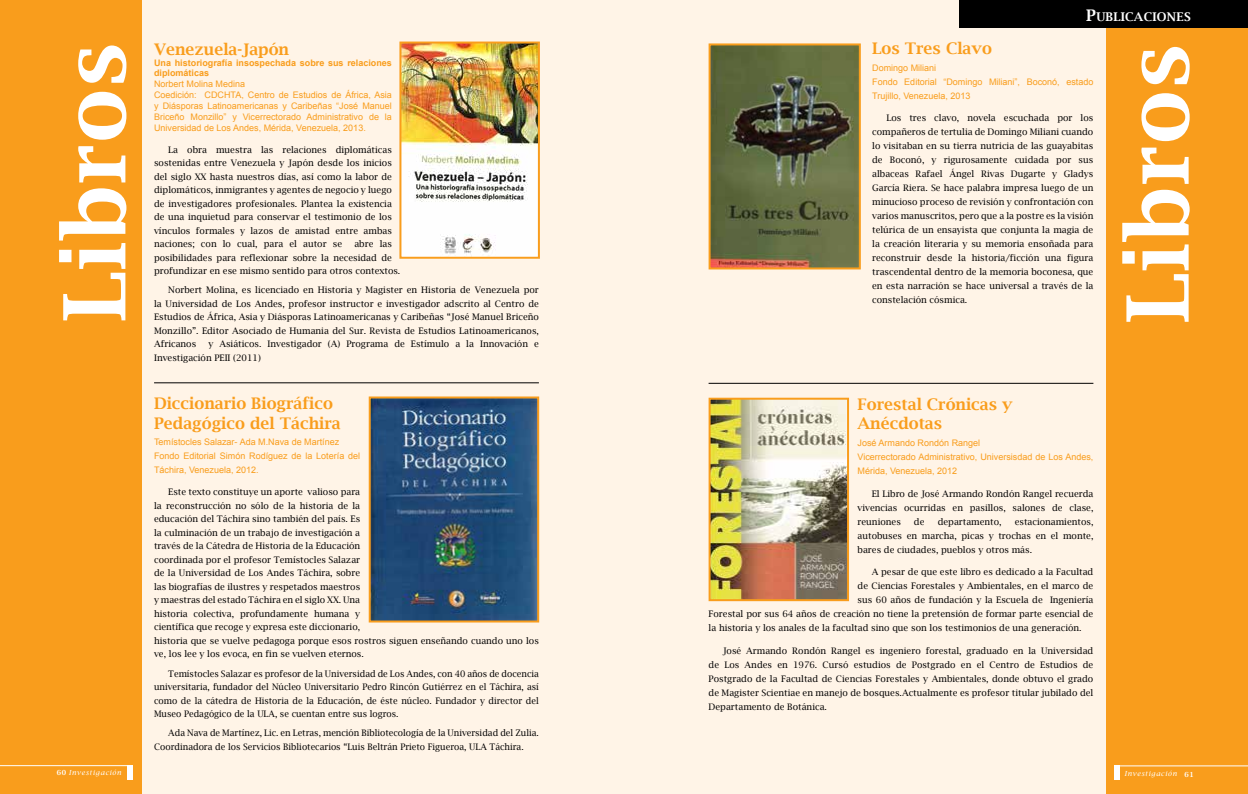
<style>
.page{position:relative;width:1248px;height:794px;background:#fff}
.page>*{position:absolute;margin:0;border:0;box-sizing:border-box;transform-origin:0 0}
.t1{font:600 86px "Lucida Bright";letter-spacing:.02em;color:#fff}
.t2{font:600 16px/19.2px "Lucida Bright";color:#f99d1c}
.t3{font:600 12px "Lucida Bright";letter-spacing:.02em;color:#fff}
.t4{font:9px/13.5px "Lucida Bright";color:#000;text-align:justify}
.t5{font:9px/14px "Arial";color:#f99d1c}
.t6{font:700 9px/10.8px "Arial";color:#f99d1c}
.t7{font:italic 7px "Lucida Bright";letter-spacing:.1em;color:#fff}
.s1{font-size:16px}
.s2{font-weight:600;font-style:normal}
</style>
<div class="page">
<div style="left:0;top:0;width:1247px;height:794px;background:#fff4e7"></div>
<div style="left:0;top:0;width:142px;height:794px;background:#f99d1c"></div>
<div style="left:1106px;top:0;width:141px;height:794px;background:#f99d1c"></div>
<hr style="left:0;top:765px;width:133px;height:1px;background:#fff">
<div style="left:127px;top:765px;width:6px;height:14px;background:#fff"></div>
<hr style="left:1114px;top:765px;width:133px;height:1px;background:#fff">
<div style="left:1114px;top:765px;width:5px;height:15px;background:#fff"></div>
<img style="left:402px;top:45px;width:135px;height:211px">
<hr style="left:154px;top:382px;width:385px;height:1px;background:#000">
<hr style="left:708px;top:383px;width:385px;height:1px;background:#000">
<div style="left:399px;top:42px;width:141px;height:217px;border:2px solid #f99d1c"></div>
<img style="left:711px;top:401px;width:135px;height:197px">
<div style="left:708px;top:398px;width:141px;height:203px;border:2px solid #f99d1c"></div>
<img style="left:711px;top:46px;width:146px;height:220px">
<div style="left:708px;top:43px;width:152px;height:226px;border:2px solid #f99d1c"></div>
<img style="left:372px;top:399px;width:164px;height:220px">
<div style="left:369px;top:396px;width:170px;height:226px;border:2px solid #f99d1c"></div>
<div style="left:959px;top:0;width:288px;height:27px;background:#000"></div>
<h1 class="t1" style="left:46px;top:322px;width:281px;rotate:-90deg">Libros</h1>
<h2 class="t2" style="left:154px;top:39px;width:136px">Venezuela-Japón</h2>
<p class="t6" style="left:154px;top:57px;width:239px">Una historiografía insospechada sobre sus relaciones diplomáticas</p>
<p class="t5" style="left:154px;top:79px;width:239px;line-height:10.8px">Norbert Molina Medina<br>Coedición: CDCHTA, Centro de Estudios de África, Asia y Diásporas Latinoamericanas y Caribeñas “José Manuel Briceño Monzillo” y Vicerrectorado Administrativo de la Universidad de Los Andes, Mérida, Venezuela, 2013.</p>
<p class="t4" style="left:154px;top:142px;width:239px;text-indent:14px">La obra muestra las relaciones diplomáticas sostenidas entre Venezuela y Japón desde los inicios del siglo XX hasta nuestros días, así como la labor de diplomáticos, inmigrantes y agentes de negocio y luego de investigadores profesionales. Plantea la existencia de una inquietud para conservar el testimonio de los vínculos formales y lazos de amistad entre ambas naciones; con lo cual, para el autor se</p>
<p class="t4" style="left:154px;top:237px;width:248px;text-align:left;text-indent:200px">abre las posibilidades para reflexionar sobre la necesidad de profundizar en ese mismo sentido para otros contextos.</p>
<p class="t4" style="left:154px;top:283px;width:386px;text-indent:14px">Norbert Molina, es licenciado en Historia y Magister en Historia de Venezuela por la Universidad de Los Andes, profesor instructor e investigador adscrito al Centro de Estudios de África, Asia y Diásporas Latinoamericanas y Caribeñas “José Manuel Briceño Monzillo”. Editor Asociado de Humania del Sur. Revista de Estudios Latinoamericanos, Africanos</p>
<p class="t4" style="left:154px;top:337px;width:386px;text-indent:54px">y Asiáticos. Investigador (A) Programa de Estímulo a la Innovación e<br>Investigación PEII (2011)</p>
<h2 class="t2" style="left:154px;top:394px;width:188px">Diccionario Biográfico<br>Pedagógico del Táchira</h2>
<p class="t5" style="left:154px;top:435px;width:207px">Temístocles Salazar- Ada M.Nava de Martínez<br>Fondo Editorial Simón Rodíguez de la Lotería del<br>Táchira, Venezuela, 2012.</p>
<p class="t4" style="left:154px;top:485px;width:386px;text-align:left;text-indent:14px">Este texto constituye un aporte valioso para<br>la reconstrucción no sólo de la historia de la<br>educación del Táchira sino también del país. Es<br>la culminación de un trabajo de investigación a<br>través de la Cátedra de Historia de la Educación<br>coordinada por el profesor Temístocles Salazar<br>de la Universidad de Los Andes Táchira, sobre<br>las biografías de ilustres y respetados maestros<br>y maestras del estado Táchira en el siglo XX. Una<br>historia colectiva, profundamente humana y<br>científica que recoge y expresa este diccionario,<br>historia que se vuelve pedagoga porque esos rostros siguen enseñando cuando uno los ve, los lee y los evoca, en fin se vuelven eternos.</p>
<p class="t4" style="left:154px;top:666px;width:386px;text-indent:14px">Temístocles Salazar es profesor de la Universidad de Los Andes, con 40 años de docencia universitaria, fundador del Núcleo Universitario Pedro Rincón Gutiérrez en el Táchira, así como de la cátedra de Historia de la Educación, de éste núcleo. Fundador y director del Museo Pedagógico de la ULA, se cuentan entre sus logros.</p>
<p class="t4" style="left:154px;top:726px;width:386px;text-indent:14px">Ada Nava de Martínez, Lic. en Letras, mención Bibliotecología de la Universidad del Zulia.<br>Coordinadora de los Servicios Bibliotecarios “Luis Beltrán Prieto Figueroa, ULA Táchira.</p>
<h3 class="t3" style="left:1086px;top:10px;width:106px"><span class="s1">P</span>UBLICACIONES</h3>
<h2 class="t2" style="left:872px;top:38px;width:121px">Los Tres Clavo</h2>
<p class="t5" style="left:872px;top:61px;width:223px">Domingo Miliani<br>Fondo Editorial “Domingo Miliani”, Boconó, estado<br>Trujillo, Venezuela, 2013</p>
<p class="t4" style="left:872px;top:111px;width:223px;line-height:14px;text-indent:14px">Los tres clavo, novela escuchada por los compañeros de tertulia de Domingo Miliani cuando lo visitaban en su tierra nutricia de las guayabitas de Boconó, y rigurosamente cuidada por sus albaceas Rafael Ángel Rivas Dugarte y Gladys García Riera. Se hace palabra impresa luego de un minucioso proceso de revisión y confrontación con varios manuscritos, pero que a la postre es la visión telúrica de un ensayista que conjunta la magia de la creación literaria y su memoria ensoñada para reconstruir desde la historia/ficción una figura trascendental dentro de la memoria boconesa, que en esta narración se hace universal a través de la constelación cósmica.</p>
<h1 class="t1" style="left:1108px;top:324px;width:281px;rotate:-90deg">Libros</h1>
<h2 class="t2" style="left:857px;top:395px;width:157px">Forestal Crónicas y<br>Anécdotas</h2>
<p class="t5" style="left:857px;top:436px;width:237px">José Armando Rondón Rangel<br>Vicerrectorado Administrativo, Universisdad de Los Andes,<br>Mérida, Venezuela, 2012</p>
<p class="t4" style="left:857px;top:486px;width:237px;line-height:14px;text-indent:14px">El Libro de José Armando Rondón Rangel recuerda vivencias ocurridas en pasillos, salones de clase, reuniones</p>
<p class="t4" style="left:913px;top:514px;width:12px">de</p>
<p class="t4" style="left:937px;top:514px;width:65px">departamento,</p>
<p class="t4" style="left:857px;top:514px;width:237px;line-height:14px;text-indent:157px">estacionamientos, autobuses en marcha, picas y trochas en el monte, bares de ciudades, pueblos y otros más.</p>
<p class="t4" style="left:871px;top:565px;width:223px">A pesar de que este libro es dedicado a la Facultad</p>
<p class="t4" style="left:857px;top:579px;width:237px">de Ciencias Forestales y Ambientales, en el marco de</p>
<p class="t4" style="left:857px;top:593px;width:237px">sus 60 años de fundación y la Escuela de Ingeniería</p>
<p class="t4" style="left:708px;top:607px;width:386px">Forestal por sus 64 años de creación no tiene la pretensión de formar parte esencial de</p>
<p class="t4" style="left:708px;top:621px;width:374px">la historia y los anales de la facultad sino que son los testimonios de una generación.</p>
<p class="t4" style="left:708px;top:643px;width:386px;line-height:14px;text-indent:14px">José Armando Rondón Rangel es ingeniero forestal, graduado en la Universidad de Los Andes en 1976. Cursó estudios de Postgrado en el Centro de Estudios de Postgrado de la Facultad de Ciencias Forestales y Ambientales, donde obtuvo el grado de Magister Scientiae en manejo de bosques.Actualmente es profesor titular jubilado del Departamento de Botánica.</p>
<p class="t7" style="left:57px;top:769px;width:66px"><span class="s2">60</span> Investigación</p>
<p class="t7" style="left:1124px;top:769px;width:71px">Investigación <span class="s2">61</span></p>
</div>
